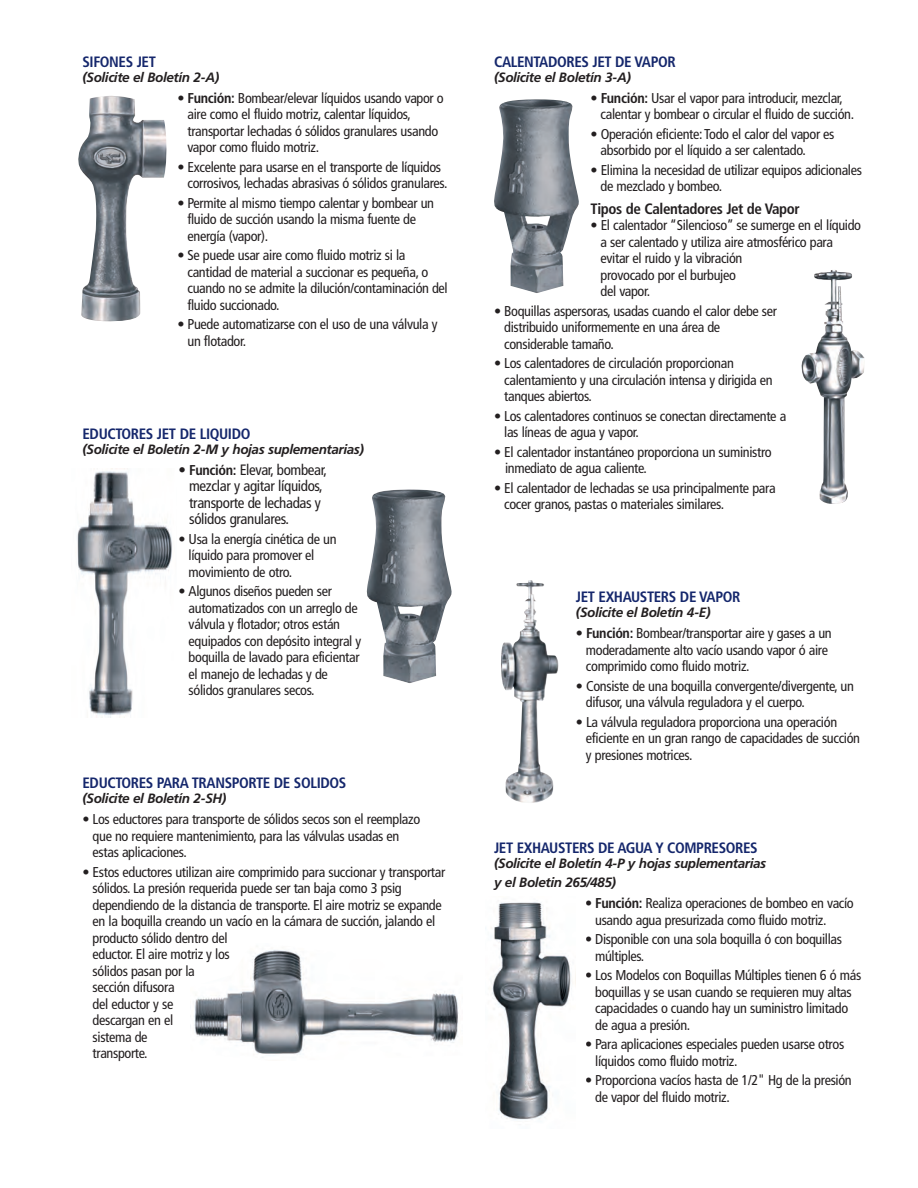
<style>
.page{position:relative;width:918px;height:1188px;background:#fff}
.page>*{position:absolute;margin:0;border:0;box-sizing:border-box;transform-origin:0 0}
.t1{font:700 condensed 15px "Frutiger";letter-spacing:-.025em;color:#15276c}
.t2{font:condensed 15px/16.5px "Frutiger";letter-spacing:-.025em;color:#231f20}
.t3{font:700 condensed 15px "Frutiger";letter-spacing:-.025em;color:#231f20}
.t4{font:condensed 14.25px/16.5px "Frutiger";letter-spacing:-.025em;color:#231f20}
.t5{font:italic 700 13.5px/19.5px "Frutiger";letter-spacing:-.03em;color:#231f20}
.s1{font-weight:700}
.s2{font-weight:700;font-size:14.25px}
.s3{font-size:15px}
</style>
<div class="page">
<img style="left:78px;top:96px;width:88px;height:225px">
<img style="left:77px;top:471px;width:95px;height:247px">
<img style="left:367px;top:489px;width:85px;height:194px">
<img style="left:494px;top:99px;width:85px;height:194px">
<img style="left:802px;top:270px;width:63px;height:234px">
<img style="left:501px;top:580px;width:58px;height:223px">
<img style="left:485px;top:902px;width:86px;height:218px">
<img style="left:194px;top:950px;width:264px;height:108px">
<p class="t1" style="left:82px;top:53px;width:75px">SIFONES JET</p>
<p class="t5" style="left:82px;top:67px;width:138px">(Solicite el Boletín 2-A)</p>
<p class="t4" style="left:188px;top:90px;width:258px;text-indent:-10px">• <span class="s1">Función:</span> Bombear/elevar líquidos usando vapor o aire como el fluido motriz, calentar líquidos, transportar lechadas ó sólidos granulares usando vapor como fluido motriz.</p>
<p class="t4" style="left:188px;top:159px;width:261px;text-indent:-10px">• Excelente para usarse en el transporte de líquidos corrosivos, lechadas abrasivas ó sólidos granulares.</p>
<p class="t4" style="left:188px;top:195px;width:248px;text-indent:-10px">• Permite al mismo tiempo calentar y bombear un fluido de succión usando la misma fuente de energía (vapor).</p>
<p class="t4" style="left:188px;top:247px;width:262px;text-indent:-10px">• Se puede usar aire como fluido motriz si la cantidad de material a succionar es pequeña, o cuando no se admite la dilución/contaminación del fluido succionado.</p>
<p class="t4" style="left:188px;top:316px;width:252px;text-indent:-10px">• Puede automatizarse con el uso de una válvula y un flotador.</p>
<p class="t1" style="left:82px;top:425px;width:169px">EDUCTORES JET DE LIQUIDO</p>
<p class="t5" style="left:82px;top:439px;width:283px">(Solicite el Boletín 2-M y hojas suplementarias)</p>
<p class="t2" style="left:189px;top:461px;width:139px;text-indent:-11px">• <span class="s2">Función:</span> Elevar, bombear, mezclar y agitar líquidos, transporte de lechadas y sólidos granulares.</p>
<p class="t4" style="left:189px;top:531px;width:149px;text-indent:-10px">• Usa la energía cinética de un líquido para promover el movimiento de otro.</p>
<p class="t4" style="left:189px;top:583px;width:174px;text-indent:-10px">• Algunos diseños pueden ser automatizados con un arreglo de válvula y flotador; otros están equipados con depósito integral y boquilla de lavado para eficientar el manejo de lechadas y de sólidos granulares secos.</p>
<p class="t1" style="left:82px;top:774px;width:265px">EDUCTORES PARA TRANSPORTE DE SOLIDOS</p>
<p class="t5" style="left:82px;top:789px;width:145px">(Solicite el Boletín 2-SH)</p>
<p class="t4" style="left:93px;top:811px;width:329px;text-indent:-10px">• Los eductores para transporte de sólidos secos son el reemplazo que no requiere mantenimiento, para las válvulas usadas en estas aplicaciones.</p>
<p class="t4" style="left:93px;top:864px;width:354px;text-indent:-10px">• Estos eductores utilizan aire comprimido para succionar y transportar sólidos. La presión requerida puede ser tan baja como 3 psig dependiendo de la distancia de transporte. El aire motriz se expande en la boquilla creando un vac<span class="s3">í</span>o en la cámara de succión, jalando el producto sólido dentro del<br>eductor. El aire motriz y los<br>sólidos pasan por la<br>sección difusora<br>del eductor y se<br>descargan en el<br>sistema de<br>transporte.</p>
<p class="t1" style="left:494px;top:53px;width:183px">CALENTADORES JET DE VAPOR</p>
<p class="t5" style="left:494px;top:67px;width:138px">(Solicite el Boletín 3-A)</p>
<p class="t4" style="left:601px;top:90px;width:255px;text-indent:-10px">• <span class="s1">Función:</span> Usar el vapor para introducir, mezclar, calentar y bombear o circular el fluido de succión.</p>
<p class="t4" style="left:601px;top:126px;width:235px;text-indent:-10px">• Operación eficiente: Todo el calor del vapor es absorbido por el líquido a ser calentado.</p>
<p class="t4" style="left:601px;top:162px;width:263px;text-indent:-10px">• Elimina la necesidad de utilizar equipos adicionales de mezclado y bombeo.</p>
<p class="t3" style="left:591px;top:200px;width:211px">Tipos de Calentadores Jet de Vapor</p>
<p class="t4" style="left:601px;top:217px;width:262px;text-indent:-10px">• El calentador “Silencioso” se sumerge en el líquido a ser calentado y utiliza aire atmosférico para evitar el ruido y la vibración<br>provocado por el burbujeo<br>del vapor.</p>
<p class="t4" style="left:504px;top:303px;width:274px;text-indent:-10px">• Boquillas aspersoras, usadas cuando el calor debe ser distribuido uniformemente en una área de considerable tamaño.</p>
<p class="t4" style="left:504px;top:355px;width:270px;text-indent:-10px">• Los calentadores de circulación proporcionan calentamiento y una circulación intensa y dirigida en tanques abiertos.</p>
<p class="t4" style="left:504px;top:408px;width:284px;text-indent:-10px">• Los calentadores continuos se conectan directamente a las líneas de agua y vapor.</p>
<p class="t4" style="left:505px;top:444px;width:268px;text-indent:-11px">• El calentador instantáneo proporciona un suministro inmediato de agua caliente.</p>
<p class="t4" style="left:504px;top:480px;width:273px;text-indent:-10px">• El calentador de lechadas se usa principalmente para cocer granos, pastas o materiales similares.</p>
<p class="t1" style="left:576px;top:588px;width:166px">JET EXHAUSTERS DE VAPOR</p>
<p class="t5" style="left:576px;top:603px;width:136px">(Solicite el Boletín 4-E)</p>
<p class="t4" style="left:586px;top:625px;width:247px;text-indent:-10px">• <span class="s1">Función:</span> Bombear/transportar aire y gases a un moderadamente alto vacío usando vapor ó aire comprimido como fluido motriz.</p>
<p class="t4" style="left:586px;top:678px;width:269px;text-indent:-10px">• Consiste de una boquilla convergente/divergente, un difusor, una válvula reguladora y el cuerpo.</p>
<p class="t4" style="left:586px;top:714px;width:276px;text-indent:-10px">• La válvula reguladora proporciona una operación eficiente en un gran rango de capacidades de succión y presiones motrices.</p>
<p class="t1" style="left:494px;top:839px;width:265px">JET EXHAUSTERS DE AGUA Y COMPRESORES</p>
<p class="t5" style="left:494px;top:853px;width:274px">(Solicite el Boletín 4-P y hojas suplementarias y el Boletin 265/485)</p>
<p class="t4" style="left:595px;top:895px;width:260px;text-indent:-10px">• <span class="s1">Función:</span> Realiza operaciones de bombeo en vacío usando agua presurizada como fluido motriz.</p>
<p class="t4" style="left:595px;top:931px;width:248px;text-indent:-10px">• Disponible con una sola boquilla ó con boquillas múltiples.</p>
<p class="t4" style="left:595px;top:967px;width:268px;text-indent:-10px">• Los Modelos con Boquillas Múltiples tienen 6 ó más boquillas y se usan cuando se requieren muy altas capacidades o cuando hay un suministro limitado de agua a presión.</p>
<p class="t4" style="left:595px;top:1036px;width:251px;text-indent:-10px">• Para aplicaciones especiales pueden usarse otros líquidos como fluido motriz.</p>
<p class="t4" style="left:595px;top:1072px;width:258px;text-indent:-10px">• Proporciona vacíos hasta de 1/2" Hg de la presión de vapor del fluido motriz.</p>
</div>
